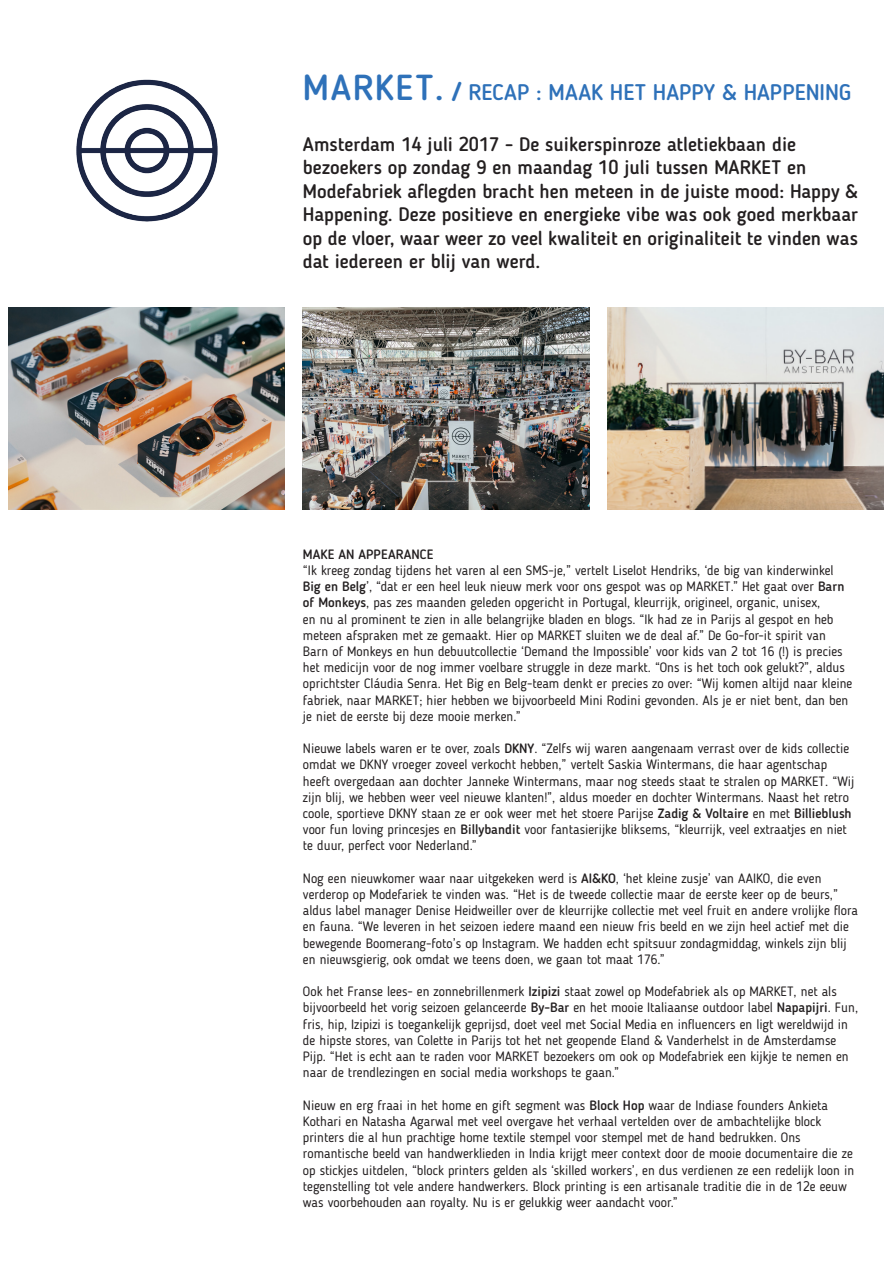
<style>
.page{position:relative;width:893px;height:1263px;background:#fff}
.page>*{position:absolute;margin:0;border:0;box-sizing:border-box;transform-origin:0 0}
.t1{font:500 22.5px "Blogger Sans";color:#2e71b9}
.t2{font:500 19.5px/23.4px "Blogger Sans";color:#231f20;text-align:justify}
.t3{font:13.5px/16.2px "Blogger Sans";color:#231f20}
.t4{font:500 13.5px "Blogger Sans";color:#231f20}
.s1{font-size:36px}
.s2{font-weight:700;font-size:24px}
.s3{font-weight:500}
</style>
<div class="page">
<img style="left:76px;top:79px;width:142px;height:143px">
<img style="left:9px;top:307px;width:276px;height:202px">
<img style="left:608px;top:307px;width:276px;height:202px">
<img style="left:303px;top:307px;width:287px;height:202px">
<p class="t1" style="left:303px;top:78px;width:550px"><span class="s1">MARKET.</span> <span class="s2">/</span> RECAP : MAAK HET HAPPY &amp; HAPPENING</p>
<p class="t2" style="left:303px;top:132px;width:495px">Amsterdam 14 juli 2017 - De suikerspinroze atletiekbaan die</p>
<p class="t2" style="left:303px;top:156px;width:505px">bezoekers op zondag 9 en maandag 10 juli tussen MARKET en</p>
<p class="t2" style="left:303px;top:179px;width:557px">Modefabriek aflegden bracht hen meteen in de juiste mood: Happy &amp; Happening. Deze positieve en energieke vibe was ook goed merkbaar op de vloer, waar weer zo veel kwaliteit en originaliteit te vinden was dat iedereen er blij van werd.</p>
<p class="t4" style="left:303px;top:546px;width:132px">MAKE AN APPEARANCE</p>
<p class="t3" style="left:303px;top:562px;width:551px">“Ik kreeg zondag tijdens het varen al een SMS-je,” vertelt Liselot Hendriks, ‘de big van kinderwinkel <span class="s3">Big en Belg</span>’, “dat er een heel leuk nieuw merk voor ons gespot was op MARKET.” Het gaat over <span class="s3">Barn of Monkeys</span>, pas zes maanden geleden opgericht in Portugal, kleurrijk, origineel, organic, unisex,<br>en nu al prominent te zien in alle belangrijke bladen en blogs. “Ik had ze in Parijs al gespot en heb meteen afspraken met ze gemaakt. Hier op MARKET sluiten we de deal af.” De Go-for-it spirit van Barn of Monkeys en hun debuutcollectie ‘Demand the Impossible’ voor kids van 2 tot 16 (!) is precies het medicijn voor de nog immer voelbare struggle in deze markt. “Ons is het toch ook gelukt?”, aldus oprichtster Cláudia Senra. Het Big en Belg-team denkt er precies zo over: “Wij komen altijd naar kleine fabriek, naar MARKET; hier hebben we bijvoorbeeld Mini Rodini gevonden. Als je er niet bent, dan ben je niet de eerste bij deze mooie merken.”</p>
<p class="t3" style="left:303px;top:740px;width:553px">Nieuwe labels waren er te over, zoals <span class="s3">DKNY</span>. “Zelfs wij waren aangenaam verrast over de kids collectie omdat we DKNY vroeger zoveel verkocht hebben,” vertelt Saskia Wintermans, die haar agentschap heeft overgedaan aan dochter Janneke Wintermans, maar nog steeds staat te stralen op MARKET. “Wij zijn blij, we hebben weer veel nieuwe klanten!”, aldus moeder en dochter Wintermans. Naast het retro coole, sportieve DKNY staan ze er ook weer met het stoere Parijse <span class="s3">Zadig &amp; Voltaire</span> en met <span class="s3">Billieblush </span>voor fun loving princesjes en <span class="s3">Billybandit</span> voor fantasierijke bliksems, “kleurrijk, veel extraatjes en niet te duur, perfect voor Nederland.”</p>
<p class="t3" style="left:303px;top:870px;width:557px">Nog een nieuwkomer waar naar uitgekeken werd is <span class="s3">AI&amp;KO</span>, ‘het kleine zusje’ van AAIKO, die even verderop op Modefariek te vinden was. “Het is de tweede collectie maar de eerste keer op de beurs,” aldus label manager Denise Heidweiller over de kleurrijke collectie met veel fruit en andere vrolijke flora en fauna. “We leveren in het seizoen iedere maand een nieuw fris beeld en we zijn heel actief met die bewegende Boomerang-foto’s op Instagram. We hadden echt spitsuur zondagmiddag, winkels zijn blij en nieuwsgierig, ook omdat we teens doen, we gaan tot maat 176.”</p>
<p class="t3" style="left:303px;top:983px;width:557px">Ook het Franse lees- en zonnebrillenmerk <span class="s3">Izipizi</span> staat zowel op Modefabriek als op MARKET, net als bijvoorbeeld het vorig seizoen gelanceerde <span class="s3">By-Bar</span> en het mooie Italiaanse outdoor label <span class="s3">Napapijri</span>. Fun, fris, hip, Izipizi is toegankelijk geprijsd, doet veel met Social Media en influencers en ligt wereldwijd in de hipste stores, van Colette in Parijs tot het net geopende Eland &amp; Vanderhelst in de Amsterdamse Pijp. “Het is echt aan te raden voor MARKET bezoekers om ook op Modefabriek een kijkje te nemen en naar de trendlezingen en social media workshops te gaan.”</p>
<p class="t3" style="left:303px;top:1097px;width:527px">Nieuw en erg fraai in het home en gift segment was <span class="s3">Block Hop</span> waar de Indiase founders Ankieta</p>
<p class="t3" style="left:303px;top:1113px;width:520px">Kothari en Natasha Agarwal met veel overgave het verhaal vertelden over de ambachtelijke block</p>
<p class="t3" style="left:303px;top:1129px;width:499px">printers die al hun prachtige home textile stempel voor stempel met de hand bedrukken. Ons</p>
<p class="t3" style="left:303px;top:1145px;width:553px">romantische beeld van handwerklieden in India krijgt meer context door de mooie documentaire die ze op stickjes uitdelen, “block printers gelden als ‘skilled workers’, en dus verdienen ze een redelijk loon in tegenstelling tot vele andere handwerkers. Block printing is een artisanale traditie die in de 12e eeuw was voorbehouden aan royalty. Nu is er gelukkig weer aandacht voor.”</p>
</div>
